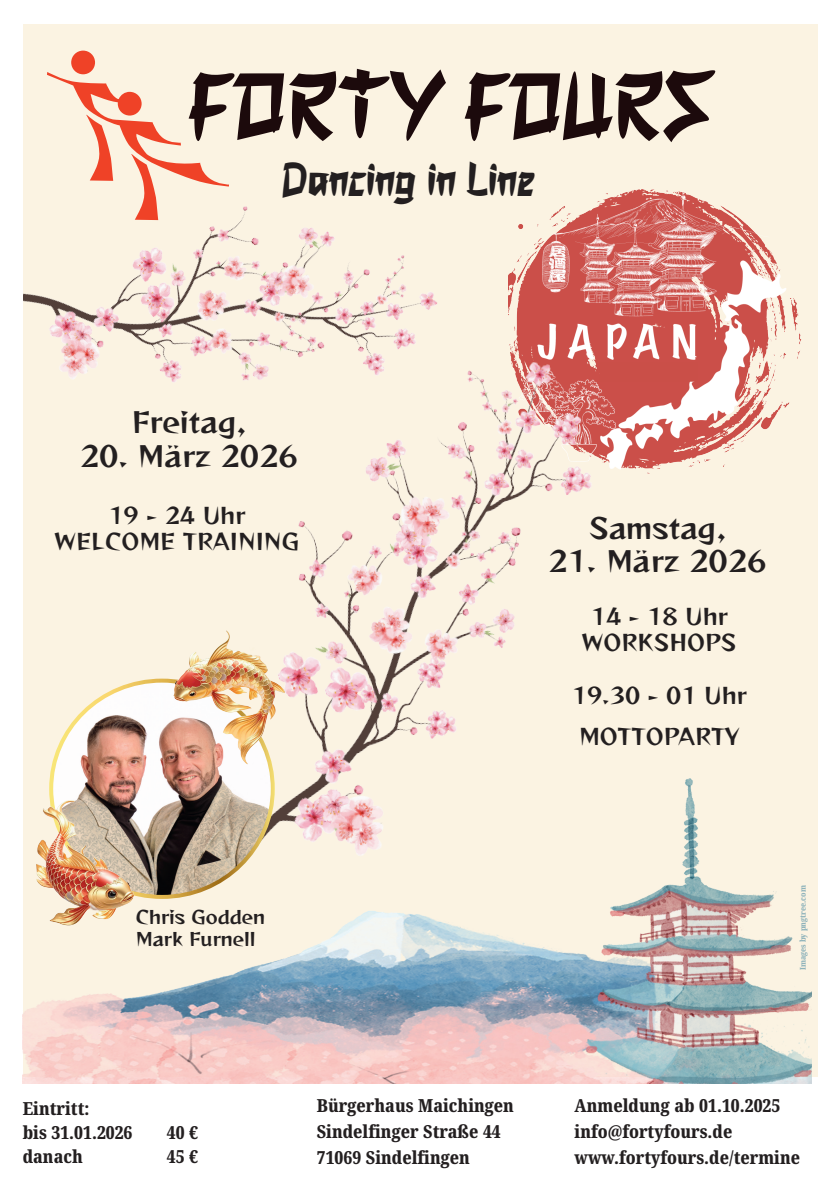
<style>
.page{position:relative;width:840px;height:1191px;background:#fff}
.page>*{position:absolute;margin:0;border:0;box-sizing:border-box;transform-origin:0 0}
.t1{font:96px "JANSINA";letter-spacing:-.005em;color:#1c0a0c}
.t2{font:48px "JANSINA";letter-spacing:-.005em;color:#231f20}
.t3{font:28px "Reggae One";color:#231f20}
.t4{font:22px "Reggae One";color:#231f20}
.t5{font:800 18px "Noto Serif Khmer Condensed";color:#231f20}
.t6{font:18px "Reggae One";color:#231f20}
.t7{font:800 8px "Noto Serif Khmer Condensed";color:#8fb3bb}
</style>
<div class="page">
<div style="left:23px;top:24px;width:793px;height:1053px;background:#fbf3e2"></div>
<img style="left:22px;top:891px;width:788px;height:192px">
<img style="left:518px;top:157px;width:300px;height:336px">
<img style="left:23px;top:206px;width:291px;height:173px">
<img style="left:83px;top:231px;width:642px;height:766px">
<svg style="left:47px;top:72px;width:182px;height:148px"></svg>
<div style="left:71px;top:51px;width:24px;height:23px;background:#ef4227;border-radius:50%"></div>
<img style="left:57px;top:681px;width:213px;height:216px">
<img style="left:22px;top:748px;width:186px;height:192px">
<img style="left:119px;top:628px;width:183px;height:166px">
<p class="t1" style="left:189px;top:64px;width:523px">FORTY FOURS</p>
<p class="t2" style="left:282px;top:159px;width:254px">Dancing in Line</p>
<p class="t3" style="left:132px;top:403px;width:116px">Freitag,</p>
<p class="t3" style="left:80px;top:437px;width:220px">20. März 2026</p>
<p class="t4" style="left:108px;top:500px;width:138px">19 - 24 Uhr</p>
<p class="t4" style="left:55px;top:527px;width:246px">WELCOME TRAINING</p>
<p class="t3" style="left:588px;top:509px;width:138px">Samstag,</p>
<p class="t3" style="left:548px;top:542px;width:220px">21. März 2026</p>
<p class="t4" style="left:590px;top:601px;width:138px">14 - 18 Uhr</p>
<p class="t4" style="left:581px;top:628px;width:156px">WORKSHOPS</p>
<p class="t4" style="left:571px;top:680px;width:176px">19.30 - 01 Uhr</p>
<p class="t4" style="left:578px;top:721px;width:162px">MOTTOPARTY</p>
<p class="t6" style="left:136px;top:905px;width:131px">Chris Godden</p>
<p class="t6" style="left:136px;top:926px;width:121px">Mark Furnell</p>
<p class="t5" style="left:23px;top:1098px;width:68px">Eintritt:</p>
<p class="t5" style="left:23px;top:1122px;width:111px">bis 31.01.2026</p>
<p class="t5" style="left:167px;top:1122px;width:33px">40 €</p>
<p class="t5" style="left:23px;top:1146px;width:62px">danach</p>
<p class="t5" style="left:167px;top:1146px;width:33px">45 €</p>
<p class="t5" style="left:317px;top:1095px;width:198px">Bürgerhaus Maichingen</p>
<p class="t5" style="left:317px;top:1121px;width:185px">Sindelfinger Straße 44</p>
<p class="t5" style="left:317px;top:1147px;width:154px">71069 Sindelfingen</p>
<p class="t7" style="left:798px;top:970px;width:86px;rotate:-90deg">Images by pngtree.com</p>
<p class="t5" style="left:574px;top:1095px;width:207px">Anmeldung ab 01.10.2025</p>
<p class="t5" style="left:574px;top:1121px;width:159px">info@fortyfours.de</p>
<p class="t5" style="left:574px;top:1147px;width:227px">www.fortyfours.de/termine</p>
</div>
